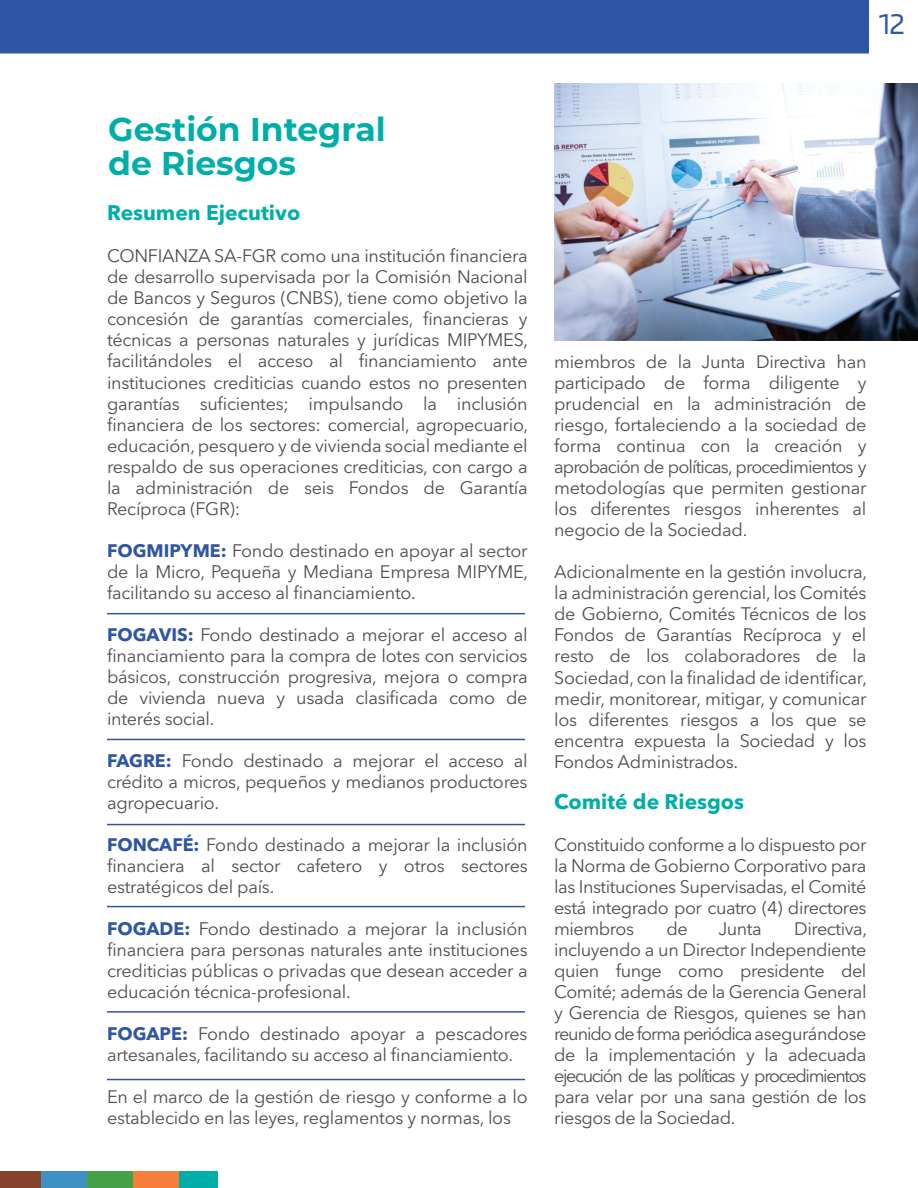
<style>
.page{position:relative;width:918px;height:1188px;background:#fff}
.page>*{position:absolute;margin:0;border:0;box-sizing:border-box;transform-origin:0 0}
.t1{font:700 33px/34.5px "Montserrat";color:#00aea9}
.t2{font:27px "Acephimere";color:#2f56a4}
.t3{font:700 21px "Avenir Next LT Pro";color:#00aea9}
.t4{font:18px/21px "Avenir Next LT Pro";letter-spacing:-.015em;color:#4e4e4e;text-align:justify}
.s1{font-weight:700;color:#2f56a4}
</style>
<div class="page">
<hr style="left:107px;top:1079px;width:418px;height:1px;background:#2f56a4">
<hr style="left:107px;top:1011px;width:418px;height:2px;background:#2f56a4">
<hr style="left:107px;top:906px;width:418px;height:1px;background:#2f56a4">
<hr style="left:107px;top:824px;width:418px;height:1px;background:#2f56a4">
<hr style="left:107px;top:739px;width:418px;height:1px;background:#2f56a4">
<hr style="left:107px;top:613px;width:418px;height:1px;background:#2f56a4">
<div style="left:86px;top:1171px;width:48px;height:17px;background:#44a147"></div>
<div style="left:134px;top:1171px;width:45px;height:17px;background:#f47e3a"></div>
<div style="left:179px;top:1171px;width:39px;height:17px;background:#00aea9"></div>
<div style="left:41px;top:1171px;width:46px;height:17px;background:#3f91c4"></div>
<div style="left:0;top:1171px;width:41px;height:17px;background:#85422c"></div>
<img style="left:554px;top:84px;width:364px;height:257px">
<div style="left:0;top:0;width:869px;height:54px;background:#2f56a4"></div>
<h2 class="t2" style="left:878px;top:6px;width:28px">12</h2>
<h1 class="t1" style="left:108px;top:110px;width:279px">Gestión Integral de Riesgos</h1>
<p class="t3" style="left:107px;top:200px;width:195px">Resumen Ejecutivo</p>
<p class="t4" style="left:107px;top:246px;width:423px">CONFIANZA SA-FGR como una institución financiera de desarrollo supervisada por la Comisión Nacional de Bancos y Seguros (CNBS), tiene como objetivo la concesión de garantías comerciales, financieras y técnicas a personas naturales y jurídicas MIPYMES, facilitándoles el acceso al financiamiento ante instituciones crediticias cuando estos no presenten garantías suficientes; impulsando la inclusión financiera de los sectores: comercial, agropecuario, educación, pesquero y de vivienda social mediante el respaldo de sus operaciones crediticias, con cargo a la administración de seis Fondos de Garantía Recíproca (FGR):</p>
<p class="t4" style="left:107px;top:540px;width:423px"><span class="s1">FOGMIPYME:</span> Fondo destinado en apoyar al sector de la Micro, Pequeña y Mediana Empresa MIPYME, facilitando su acceso al financiamiento.</p>
<p class="t4" style="left:107px;top:624px;width:422px"><span class="s1">FOGAVIS:</span> Fondo destinado a mejorar el acceso al financiamiento para la compra de lotes con servicios básicos, construcción progresiva, mejora o compra de vivienda nueva y usada clasificada como de interés social.</p>
<p class="t4" style="left:107px;top:750px;width:422px"><span class="s1">FAGRE:</span> Fondo destinado a mejorar el acceso al crédito a micros, pequeños y medianos productores agropecuario.</p>
<p class="t4" style="left:107px;top:834px;width:422px"><span class="s1">FONCAFÉ:</span> Fondo destinado a mejorar la inclusión financiera al sector cafetero y otros sectores estratégicos del país.</p>
<p class="t4" style="left:107px;top:918px;width:422px"><span class="s1">FOGADE:</span> Fondo destinado a mejorar la inclusión financiera para personas naturales ante instituciones crediticias públicas o privadas que desean acceder a educación técnica-profesional.</p>
<p class="t4" style="left:107px;top:1023px;width:422px"><span class="s1">FOGAPE:</span> Fondo destinado apoyar a pescadores artesanales, facilitando su acceso al financiamiento.</p>
<p class="t4" style="left:107px;top:1086px;width:422px">En el marco de la gestión de riesgo y conforme a lo establecido en las leyes, reglamentos y normas, los</p>
<p class="t4" style="left:554px;top:352px;width:314px">miembros de la Junta Directiva han participado de forma diligente y prudencial en la administración de riesgo, fortaleciendo a la sociedad de forma continua con la creación y aprobación de políticas, procedimientos y metodologías que permiten gestionar los diferentes riesgos inherentes al negocio de la Sociedad.</p>
<p class="t4" style="left:554px;top:562px;width:314px">Adicionalmente en la gestión involucra, la administración gerencial, los Comités de Gobierno, Comités Técnicos de los Fondos de Garantías Recíproca y el resto de los colaboradores de la Sociedad, con la finalidad de identificar, medir, monitorear, mitigar, y comunicar los diferentes riesgos a los que se encentra expuesta la Sociedad y los Fondos Administrados.</p>
<p class="t3" style="left:554px;top:789px;width:191px">Comité de Riesgos</p>
<p class="t4" style="left:554px;top:834px;width:314px">Constituido conforme a lo dispuesto por la Norma de Gobierno Corporativo para las Instituciones Supervisadas, el Comité está integrado por cuatro (4) directores miembros</p>
<p class="t4" style="left:667px;top:918px;width:23px">de</p>
<p class="t4" style="left:719px;top:918px;width:45px">Junta</p>
<p class="t4" style="left:554px;top:918px;width:314px;text-indent:240px">Directiva, incluyendo a un Director Independiente quien funge como presidente del Comité; además de la Gerencia General y Gerencia de Riesgos, quienes se han reunido de forma periódica asegurándose de la implementación y la adecuada ejecución de las políticas y procedimientos para velar por una sana gestión de los riesgos de la Sociedad.</p>
</div>
